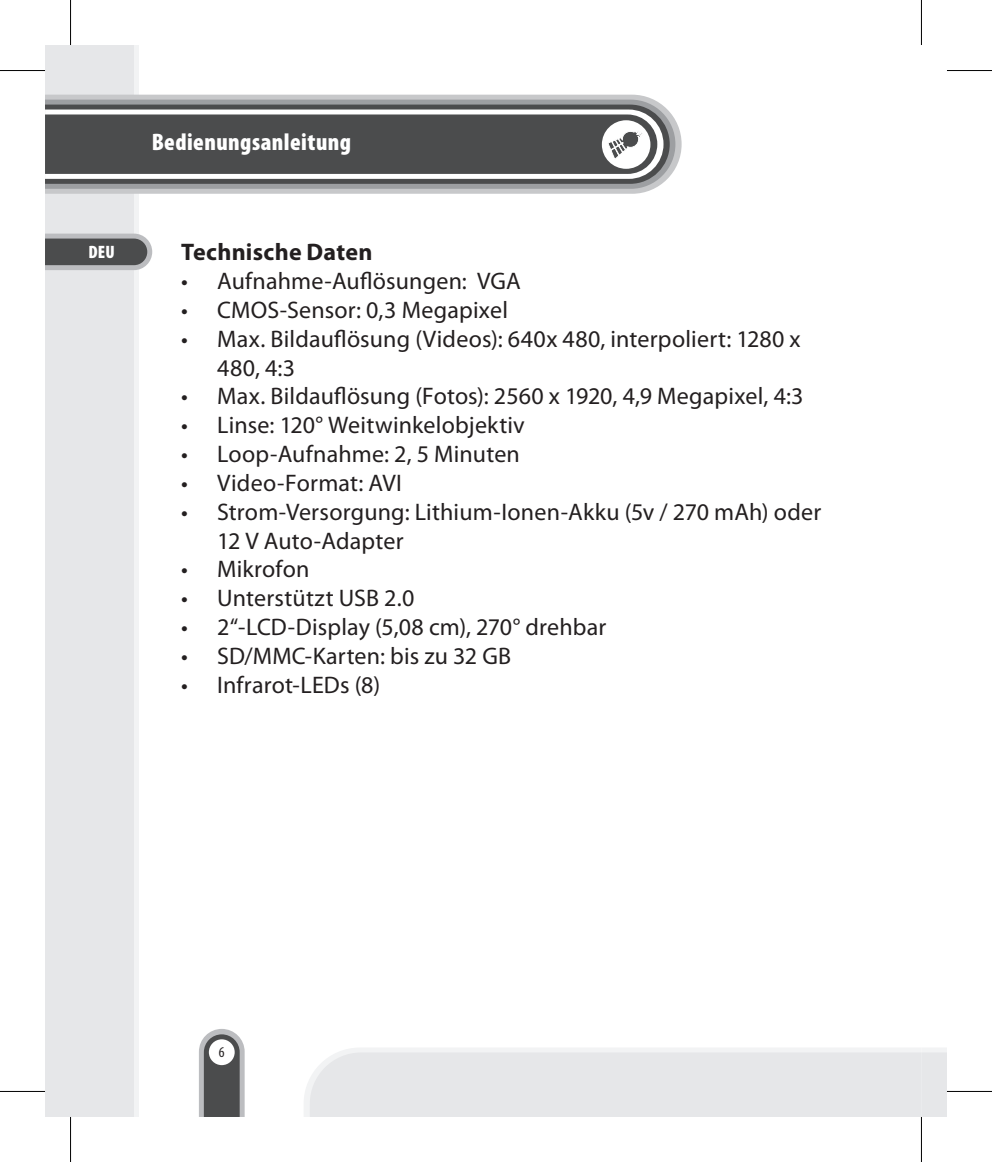
<style>
.page{position:relative;width:992px;height:1162px;background:#fff}
.page>*{position:absolute;margin:0;border:0;box-sizing:border-box;transform-origin:0 0}
.t1{font:24px/28.8px "Myriad Pro";letter-spacing:.01em;color:#231f20}
.t2{font:900 condensed 24px "Myriad Pro";letter-spacing:.02em;color:#fff}
.t3{font:700 24px "Myriad Pro";letter-spacing:.01em;color:#231f20}
.t4{font:900 condensed 18px "Myriad Pro";color:#fff}
.t5{font:condensed 15px "Myriad Pro";color:#231f20}
</style>
<div class="page">
<div style="left:45px;top:45px;width:89px;height:1071px;background:#e6e7e9"></div>
<div style="left:134px;top:45px;width:5px;height:1071px;background:#f2f3f4"></div>
<svg style="left:199px;top:1029px;width:46px;height:87px"></svg>
<svg style="left:45px;top:234px;width:107px;height:36px;background:#707173"></svg>
<svg style="left:45px;top:95px;width:636px;height:99px;background:#cbccce"></svg>
<svg style="left:45px;top:100px;width:630px;height:89px;background:#a0a2a5"></svg>
<svg style="left:45px;top:105px;width:624px;height:79px;background:#545556"></svg>
<svg style="left:45px;top:109px;width:618px;height:70px;background:#6c6d6d"></svg>
<svg style="left:304px;top:1048px;width:642px;height:68px;background:#e7e8ea"></svg>
<svg style="left:0;top:1091px;width:45px;height:1px"></svg>
<svg style="left:946px;top:1089px;width:45px;height:4px"></svg>
<svg style="left:921px;top:0;width:1px;height:45px"></svg>
<svg style="left:919px;top:1116px;width:4px;height:45px"></svg>
<hr style="left:0;top:70px;width:45px;height:1px;background:#000">
<hr style="left:946px;top:70px;width:45px;height:1px;background:#000">
<hr style="left:0;top:1090px;width:45px;height:1px;background:#000">
<hr style="left:946px;top:1090px;width:45px;height:1px;background:#000">
<hr style="left:70px;top:0;width:1px;height:45px;background:#000">
<hr style="left:70px;top:1116px;width:1px;height:45px;background:#000">
<hr style="left:920px;top:0;width:1px;height:45px;background:#000">
<hr style="left:920px;top:1116px;width:1px;height:45px;background:#000">
<p class="t4" style="left:88px;top:242px;width:28px">DEU</p>
<p class="t2" style="left:152px;top:129px;width:201px">Bedienungsanleitung</p>
<p class="t3" style="left:181px;top:237px;width:193px">Technische Daten</p>
<p class="t1" style="left:181px;top:266px;width:341px">• Aufnahme-Auflösungen: VGA</p>
<p class="t1" style="left:181px;top:295px;width:328px">• CMOS-Sensor: 0,3 Megapixel</p>
<p class="t1" style="left:217px;top:324px;width:585px;text-indent:-36px">• Max. Bildauflösung (Videos): 640x 480, interpoliert: 1280 x<br>480, 4:3</p>
<p class="t1" style="left:181px;top:381px;width:624px">• Max. Bildauflösung (Fotos): 2560 x 1920, 4,9 Megapixel, 4:3</p>
<p class="t1" style="left:181px;top:410px;width:345px">• Linse: 120° Weitwinkelobjektiv</p>
<p class="t1" style="left:181px;top:439px;width:340px">• Loop-Aufnahme: 2, 5 Minuten</p>
<p class="t1" style="left:181px;top:468px;width:222px">• Video-Format: AVI</p>
<p class="t1" style="left:217px;top:497px;width:605px;text-indent:-36px">• Strom-Versorgung: Lithium-Ionen-Akku (5v / 270 mAh) oder<br>12 V Auto-Adapter</p>
<p class="t1" style="left:181px;top:554px;width:130px">• Mikrofon</p>
<p class="t1" style="left:181px;top:583px;width:235px">• Unterstützt USB 2.0</p>
<p class="t1" style="left:181px;top:612px;width:427px">• 2“-LCD-Display (5,08 cm), 270° drehbar</p>
<p class="t1" style="left:181px;top:641px;width:331px">• SD/MMC-Karten: bis zu 32 GB</p>
<p class="t1" style="left:181px;top:669px;width:200px">• Infrarot-LEDs (8)</p>
<p class="t5" style="left:219px;top:1043px;width:7px">6</p>
</div>
